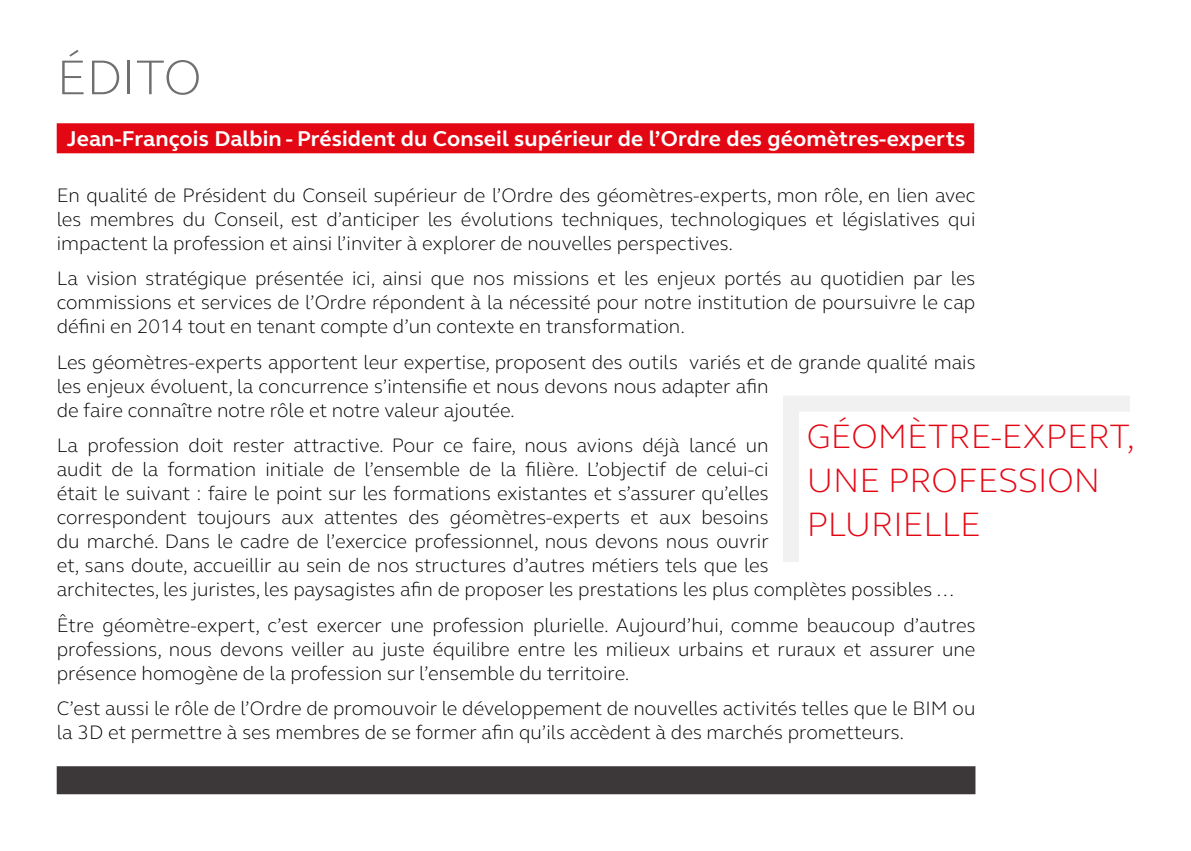
<style>
.page{position:relative;width:1191px;height:851px;background:#fff}
.page>*{position:absolute;margin:0;border:0;box-sizing:border-box;transform-origin:0 0}
.t1{font:300 50px "FS Elliot";color:#706f6f}
.t2{font:300 34.6px/44px "FS Elliot";color:#e30613}
.t3{font:700 22px "FS Elliot";letter-spacing:.005em;color:#fff}
.t4{font:300 20px/24px "FS Elliot";color:#000;text-align:justify}
</style>
<div class="page">
<div style="left:57px;top:766px;width:918px;height:28px;background:#3c3839"></div>
<div style="left:57px;top:123px;width:917px;height:30px;background:#e30613"></div>
<svg style="left:783px;top:396px;width:347px;height:166px"></svg>
<h1 class="t1" style="left:57px;top:44px;width:146px">ÉDITO</h1>
<p class="t3" style="left:67px;top:124px;width:900px">Jean-François Dalbin - Président du Conseil supérieur de l’Ordre des géomètres-experts</p>
<p class="t4" style="left:57px;top:182px;width:920px">En qualité de Président du Conseil supérieur de l’Ordre des géomètres-experts, mon rôle, en lien avec les membres du Conseil, est d’anticiper les évolutions techniques, technologiques et législatives qui impactent la profession et ainsi l’inviter à explorer de nouvelles perspectives.</p>
<p class="t4" style="left:57px;top:266px;width:920px">La vision stratégique présentée ici, ainsi que nos missions et les enjeux portés au quotidien par les commissions et services de l’Ordre répondent à la nécessité pour notre institution de poursuivre le cap défini en 2014 tout en tenant compte d’un contexte en transformation.</p>
<p class="t4" style="left:57px;top:349px;width:920px;text-align:left">Les géomètres-experts apportent leur expertise, proposent des outils variés et de grande qualité mais les enjeux évoluent, la concurrence s’intensifie et nous devons nous adapter afin<br>de faire connaître notre rôle et notre valeur ajoutée.</p>
<p class="t4" style="left:57px;top:432px;width:899px;text-align:left">La profession doit rester attractive. Pour ce faire, nous avions déjà lancé un<br>audit de la formation initiale de l’ensemble de la filière. L’objectif de celui-ci<br>était le suivant : faire le point sur les formations existantes et s’assurer qu’elles<br>correspondent toujours aux attentes des géomètres-experts et aux besoins<br>du marché. Dans le cadre de l’exercice professionnel, nous devons nous ouvrir<br>et, sans doute, accueillir au sein de nos structures d’autres métiers tels que les<br>architectes, les juristes, les paysagistes afin de proposer les prestations les plus complètes possibles …</p>
<p class="t4" style="left:57px;top:612px;width:920px">Être géomètre-expert, c’est exercer une profession plurielle. Aujourd’hui, comme beaucoup d’autres professions, nous devons veiller au juste équilibre entre les milieux urbains et ruraux et assurer une présence homogène de la profession sur l’ensemble du territoire.</p>
<p class="t4" style="left:57px;top:695px;width:920px">C’est aussi le rôle de l’Ordre de promouvoir le développement de nouvelles activités telles que le BIM ou la 3D et permettre à ses membres de se former afin qu’ils accèdent à des marchés prometteurs.</p>
<h2 class="t2" style="left:806px;top:413px;width:330px">GÉOMÈTRE-EXPERT,<br>UNE PROFESSION<br>PLURIELLE</h2>
</div>
